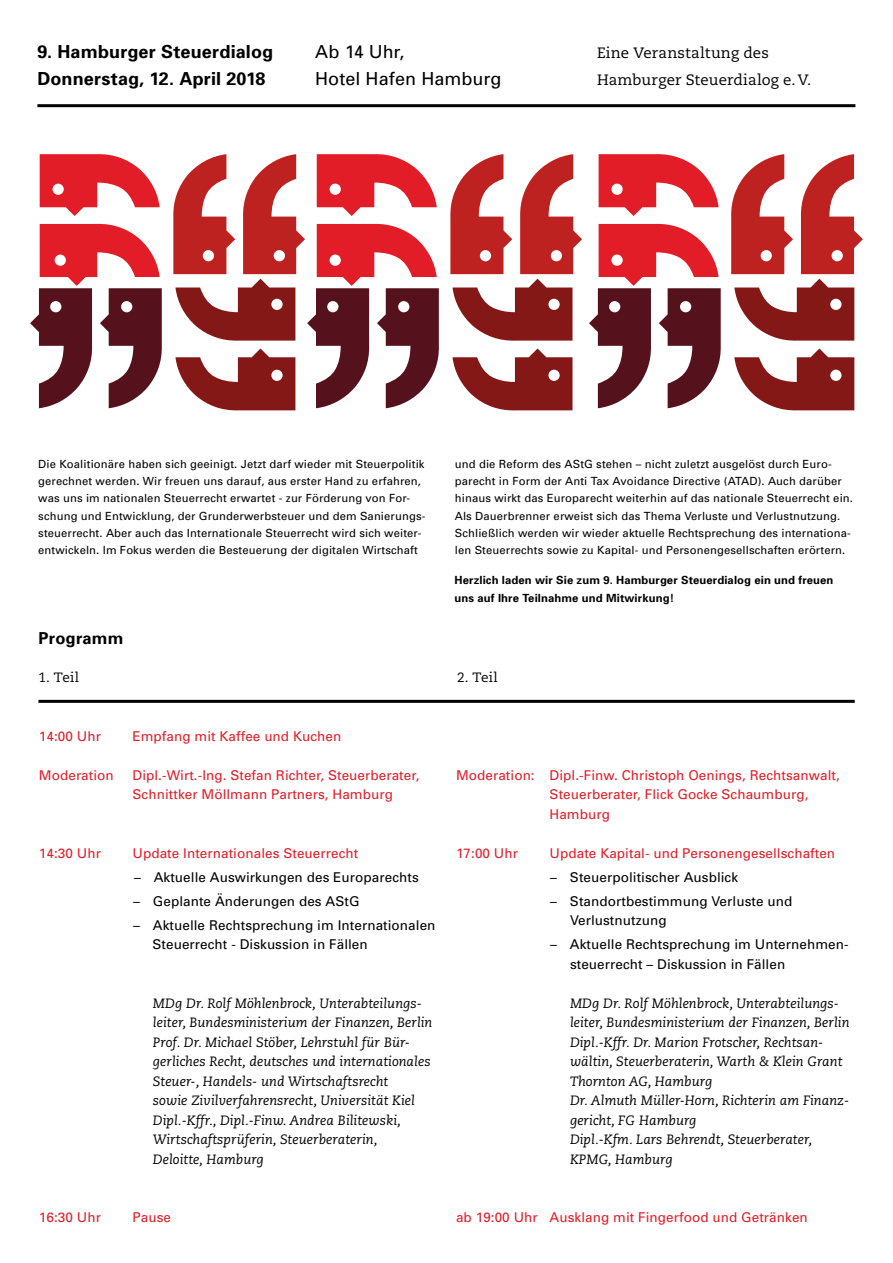
<style>
.page{position:relative;width:893px;height:1263px;background:#fff}
.page>*{position:absolute;margin:0;border:0;box-sizing:border-box;transform-origin:0 0}
.t1{font:700 18px/27px "Univers";letter-spacing:.01em;color:#000}
.t2{font:18px/27px "Univers";letter-spacing:.005em;color:#000}
.t3{font:700 16.5px "Univers";letter-spacing:.01em;color:#000}
.t4{font:15px/27px "Caecilia LT";letter-spacing:.01em;color:#000}
.t5{font:italic 13.5px/19.5px "Caecilia LT";letter-spacing:.005em;color:#000}
.t6{font:13.5px/19.5px "Univers";letter-spacing:.005em;color:#e21d27}
.t7{font:13.5px/19.5px "Univers";letter-spacing:.005em;color:#000}
.t8{font:13.5px "Caecilia LT";letter-spacing:.01em;color:#000}
.t9{font:11.25px/17.2px "Univers";letter-spacing:.01em;color:#000}
.t10{font:700 11.25px/17.2px "Univers";letter-spacing:.01em;color:#000}
.s1{font-style:italic}
</style>
<div class="page">
<svg style="left:731px;top:154px;width:132px;height:257px"></svg>
<svg style="left:589px;top:154px;width:132px;height:254px"></svg>
<svg style="left:450px;top:154px;width:132px;height:257px"></svg>
<svg style="left:173px;top:154px;width:266px;height:257px"></svg>
<svg style="left:30px;top:154px;width:132px;height:254px"></svg>
<div style="left:327px;top:301px;width:11px;height:11px;background:#fff;border-radius:50%"></div>
<div style="left:50px;top:301px;width:11px;height:11px;background:#fff;border-radius:50%"></div>
<div style="left:609px;top:301px;width:11px;height:11px;background:#fff;border-radius:50%"></div>
<div style="left:551px;top:250px;width:11px;height:11px;background:#fff;border-radius:50%"></div>
<div style="left:274px;top:250px;width:11px;height:11px;background:#fff;border-radius:50%"></div>
<div style="left:832px;top:250px;width:11px;height:11px;background:#fff;border-radius:50%"></div>
<div style="left:548px;top:299px;width:12px;height:11px;background:#fff;border-radius:50%"></div>
<div style="left:271px;top:299px;width:12px;height:11px;background:#fff;border-radius:50%"></div>
<div style="left:830px;top:299px;width:11px;height:11px;background:#fff;border-radius:50%"></div>
<div style="left:330px;top:255px;width:11px;height:11px;background:#fff;border-radius:50%"></div>
<div style="left:55px;top:255px;width:11px;height:11px;background:#fff;border-radius:50%"></div>
<div style="left:611px;top:255px;width:12px;height:11px;background:#fff;border-radius:50%"></div>
<div style="left:398px;top:301px;width:11px;height:11px;background:#fff;border-radius:50%"></div>
<div style="left:121px;top:301px;width:11px;height:11px;background:#fff;border-radius:50%"></div>
<div style="left:680px;top:301px;width:11px;height:11px;background:#fff;border-radius:50%"></div>
<div style="left:480px;top:250px;width:11px;height:11px;background:#fff;border-radius:50%"></div>
<div style="left:203px;top:250px;width:11px;height:11px;background:#fff;border-radius:50%"></div>
<div style="left:761px;top:250px;width:11px;height:11px;background:#fff;border-radius:50%"></div>
<div style="left:548px;top:370px;width:12px;height:11px;background:#fff;border-radius:50%"></div>
<div style="left:271px;top:370px;width:12px;height:11px;background:#fff;border-radius:50%"></div>
<div style="left:830px;top:370px;width:11px;height:11px;background:#fff;border-radius:50%"></div>
<div style="left:330px;top:184px;width:11px;height:11px;background:#fff;border-radius:50%"></div>
<div style="left:53px;top:184px;width:11px;height:11px;background:#fff;border-radius:50%"></div>
<div style="left:611px;top:184px;width:12px;height:11px;background:#fff;border-radius:50%"></div>
<hr style="left:38px;top:700px;width:817px;height:3px;background:#000">
<hr style="left:37px;top:104px;width:818px;height:3px;background:#000">
<h1 class="t1" style="left:37px;top:37px;width:237px">9. Hamburger Steuerdialog<br>Donnerstag, 12. April 2018</h1>
<h1 class="t2" style="left:315px;top:38px;width:188px">Ab 14 Uhr,<br>Hotel Hafen Hamburg</h1>
<h3 class="t4" style="left:597px;top:39px;width:216px">Eine Veranstaltung des<br>Hamburger Steuerdialog e.V.</h3>
<p class="t9" style="left:38px;top:455px;width:389px">Die Koalitionäre haben sich geeinigt. Jetzt darf wieder mit Steuerpolitik gerechnet werden. Wir freuen uns darauf, aus erster Hand zu erfahren, was uns im nationalen Steuerrecht erwartet - zur Förderung von For&shy;schung und Entwicklung, der Grunderwerbsteuer und dem Sanierungs&shy;steuerrecht. Aber auch das Internationale Steuerrecht wird sich weiter&shy;entwickeln. Im Fokus werden die Besteuerung der digitalen Wirtschaft</p>
<p class="t9" style="left:455px;top:455px;width:400px">und die Reform des AStG stehen – nicht zuletzt ausgelöst durch Euro&shy;parecht in Form der Anti Tax Avoidance Directive (ATAD). Auch darüber hinaus wirkt das Europarecht weiterhin auf das nationale Steuerrecht ein.<br>Als Dauerbrenner erweist sich das Thema Verluste und Verlustnutzung.<br>Schließlich werden wir wieder aktuelle Rechtsprechung des internationa&shy;len Steuerrechts sowie zu Kapital- und Personengesellschaften erörtern.</p>
<p class="t10" style="left:455px;top:571px;width:380px">Herzlich laden wir Sie zum 9. Hamburger Steuerdialog ein und freuen uns auf Ihre Teilnahme und Mitwirkung!</p>
<h2 class="t3" style="left:39px;top:627px;width:86px">Programm</h2>
<p class="t8" style="left:39px;top:669px;width:42px">1. Teil</p>
<p class="t8" style="left:457px;top:669px;width:42px">2. Teil</p>
<p class="t6" style="left:39px;top:726px;width:64px">14:00 Uhr</p>
<p class="t6" style="left:133px;top:726px;width:210px">Empfang mit Kaffee und Kuchen</p>
<p class="t6" style="left:39px;top:765px;width:76px">Moderation</p>
<p class="t6" style="left:133px;top:765px;width:288px">Dipl.-Wirt.-Ing. Stefan Richter, Steuerberater,<br>Schnittker Möllmann Partners, Hamburg</p>
<p class="t6" style="left:39px;top:843px;width:64px">14:30 Uhr</p>
<p class="t6" style="left:133px;top:843px;width:227px">Update Internationales Steuerrecht</p>
<p class="t7" style="left:133px;top:867px;width:287px"><span class="s1">–</span> Aktuelle Auswirkungen des Europarechts</p>
<p class="t7" style="left:133px;top:891px;width:228px"><span class="s1">–</span> Geplante Änderungen des AStG</p>
<p class="t7" style="left:153px;top:915px;width:284px;text-indent:-20px"><span class="s1">–</span> Aktuelle Rechtsprechung im Internationalen<br>Steuerrecht - Diskussion in Fällen</p>
<p class="t5" style="left:153px;top:994px;width:281px">MDg Dr. Rolf Möhlenbrock, Unterabteilungs&shy;leiter, Bundesministerium der Finanzen, Berlin Prof. Dr. Michael Stöber, Lehrstuhl für Bür&shy;gerliches Recht, deutsches und internationales Steuer-, Handels- und Wirtschaftsrecht<br>sowie Zivilverfahrensrecht, Universität Kiel Dipl.-Kffr., Dipl.-Finw. Andrea Bilitewski, Wirtschaftsprüferin, Steuerberaterin,<br>Deloitte, Hamburg</p>
<p class="t6" style="left:39px;top:1207px;width:64px">16:30 Uhr</p>
<p class="t6" style="left:133px;top:1207px;width:40px">Pause</p>
<p class="t6" style="left:550px;top:765px;width:292px;text-indent:-94px">Moderation: Dipl.-Finw. Christoph Oenings, Rechtsanwalt,<br>Steuerberater, Flick Gocke Schaumburg,<br>Hamburg</p>
<p class="t6" style="left:456px;top:843px;width:64px">17:00 Uhr</p>
<p class="t6" style="left:550px;top:843px;width:287px">Update Kapital- und Personengesellschaften</p>
<p class="t7" style="left:550px;top:867px;width:190px"><span class="s1">–</span> Steuerpolitischer Ausblick</p>
<p class="t7" style="left:570px;top:891px;width:224px;text-indent:-20px"><span class="s1">–</span> Standortbestimmung Verluste und<br>Verlustnutzung</p>
<p class="t7" style="left:570px;top:935px;width:280px;text-indent:-20px"><span class="s1">–</span> Aktuelle Rechtsprechung im Unternehmen&shy;steuerrecht – Diskussion in Fällen</p>
<p class="t5" style="left:570px;top:994px;width:281px">MDg Dr. Rolf Möhlenbrock, Unterabteilungs&shy;leiter, Bundesministerium der Finanzen, Berlin Dipl.-Kffr. Dr. Marion Frotscher, Rechtsan&shy;wältin, Steuerberaterin, Warth &amp; Klein Grant Thornton AG, Hamburg<br>Dr. Almuth Müller-Horn, Richterin am Finanz&shy;gericht, FG Hamburg<br>Dipl.-Kfm. Lars Behrendt, Steuerberater, KPMG, Hamburg</p>
<p class="t6" style="left:456px;top:1207px;width:353px">ab 19:00 Uhr Ausklang mit Fingerfood und Getränken</p>
</div>
